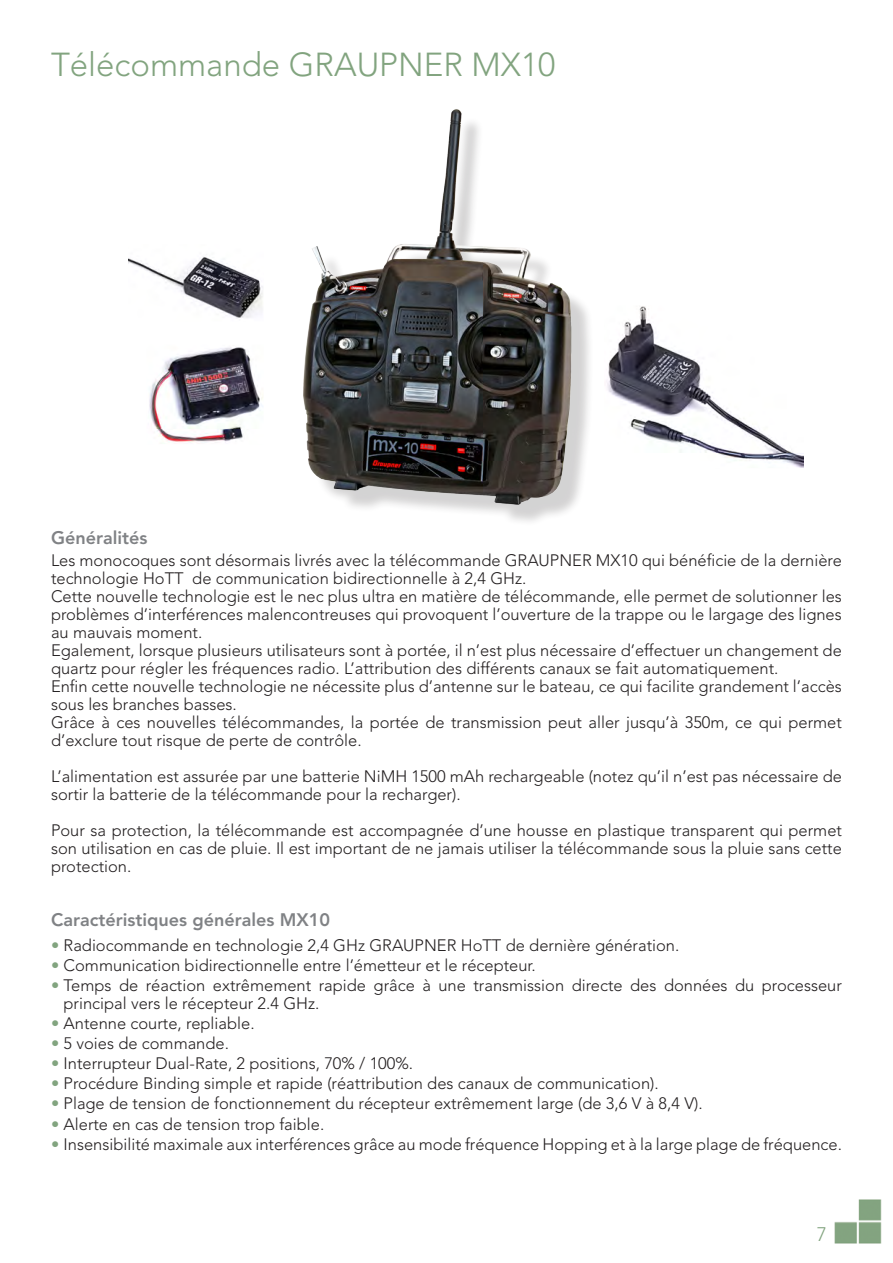
<style>
.page{position:relative;width:893px;height:1263px;background:#fff}
.page>*{position:absolute;margin:0;border:0;box-sizing:border-box;transform-origin:0 0}
.titre{font:300 33px "Avenir";color:#82a47f}
.t1{font:300 19.5px "Avenir";color:#82a47f}
.petit_titre{font:800 18px "Avenir";color:#808285}
.texte{font:300 16.5px/18px "Avenir";color:#231f20}
.s1{color:#82a47f}
</style>
<div class="page">
<img style="left:834px;top:1199px;width:48px;height:45px">
<img style="left:128px;top:256px;width:135px;height:187px">
<img style="left:606px;top:306px;width:198px;height:162px">
<div style="left:310px;top:116px;width:284px;height:411px;background:#231f20;opacity:.2"></div>
<img style="left:303px;top:109px;width:269px;height:405px">
<p class="titre" style="left:51px;top:45px;width:506px">Télécommande GRAUPNER MX10</p>
<p class="petit_titre" style="left:51px;top:527px;width:98px">Généralités</p>
<p class="texte" style="left:51px;top:551px;width:792px">Les monocoques sont désormais livrés avec la télécommande GRAUPNER MX10 qui bénéficie de la dernière technologie HoTT de communication bidirectionnelle à 2,4 GHz.</p>
<p class="texte" style="left:51px;top:587px;width:792px;text-align:justify">Cette nouvelle technologie est le nec plus ultra en matière de télécommande, elle permet de solutionner les problèmes d’interférences malencontreuses qui provoquent l’ouverture de la trappe ou le largage des lignes au mauvais moment.</p>
<p class="texte" style="left:51px;top:641px;width:792px">Egalement, lorsque plusieurs utilisateurs sont à portée, il n’est plus nécessaire d’effectuer un changement de quartz pour régler les fréquences radio. L’attribution des différents canaux se fait automatiquement.</p>
<p class="texte" style="left:51px;top:677px;width:792px">Enfin cette nouvelle technologie ne nécessite plus d’antenne sur le bateau, ce qui facilite grandement l’accès sous les branches basses.</p>
<p class="texte" style="left:51px;top:713px;width:792px">Grâce à ces nouvelles télécommandes, la portée de transmission peut aller jusqu’à 350m, ce qui permet d’exclure tout risque de perte de contrôle.</p>
<p class="texte" style="left:51px;top:767px;width:792px">L’alimentation est assurée par une batterie NiMH 1500 mAh rechargeable (notez qu’il n’est pas nécessaire de sortir la batterie de la télécommande pour la recharger).</p>
<p class="texte" style="left:51px;top:821px;width:792px;text-align:justify">Pour sa protection, la télécommande est accompagnée d’une housse en plastique transparent qui permet son utilisation en cas de pluie. Il est important de ne jamais utiliser la télécommande sous la pluie sans cette protection.</p>
<p class="petit_titre" style="left:51px;top:909px;width:281px">Caractéristiques générales MX10</p>
<p class="texte" style="left:51px;top:936px;width:630px"><span class="s1">•</span> Radiocommande en technologie 2,4 GHz GRAUPNER HoTT de dernière génération.</p>
<p class="texte" style="left:51px;top:956px;width:486px"><span class="s1">•</span> Communication bidirectionnelle entre l’émetteur et le récepteur.</p>
<p class="texte" style="left:64px;top:976px;width:780px;text-indent:-13px"><span class="s1">•</span> Temps de réaction extrêmement rapide grâce à une transmission directe des données du processeur principal vers le récepteur 2.4 GHz.</p>
<p class="texte" style="left:51px;top:1014px;width:205px"><span class="s1">•</span> Antenne courte, repliable.</p>
<p class="texte" style="left:51px;top:1034px;width:179px"><span class="s1">•</span> 5 voies de commande.</p>
<p class="texte" style="left:51px;top:1054px;width:364px"><span class="s1">•</span> Interrupteur Dual-Rate, 2 positions, 70% / 100%.</p>
<p class="texte" style="left:51px;top:1074px;width:609px"><span class="s1">•</span> Procédure Binding simple et rapide (réattribution des canaux de communication).</p>
<p class="texte" style="left:51px;top:1095px;width:653px"><span class="s1">•</span> Plage de tension de fonctionnement du récepteur extrêmement large (de 3,6 V à 8,4 V).</p>
<p class="texte" style="left:51px;top:1115px;width:275px"><span class="s1">•</span> Alerte en cas de tension trop faible.</p>
<p class="texte" style="left:51px;top:1135px;width:792px"><span class="s1">•</span> Insensibilité maximale aux interférences grâce au mode fréquence Hopping et à la large plage de fréquence.</p>
<p class="t1" style="left:817px;top:1222px;width:12px">7</p>
</div>
